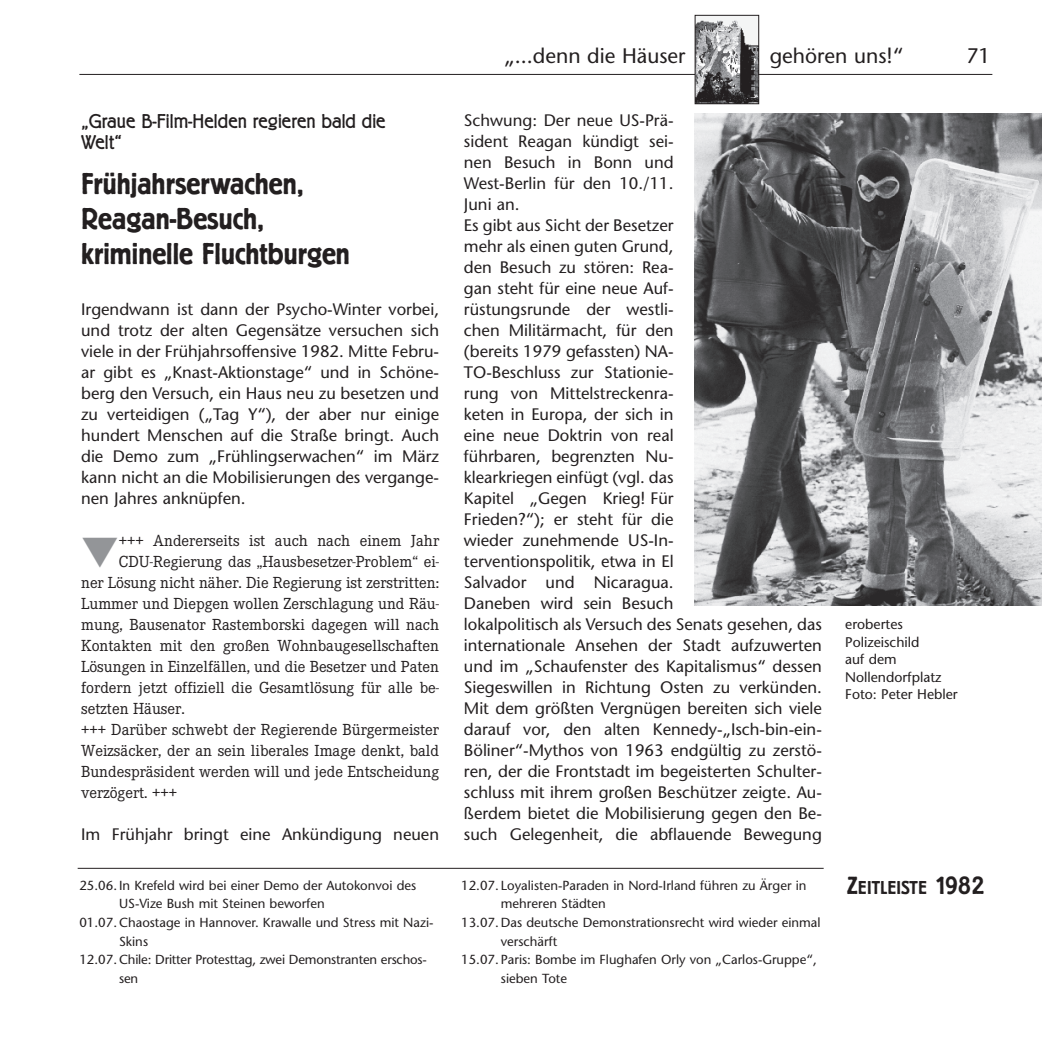
<style>
.page{position:relative;width:1042px;height:1042px;background:#fff}
.page>*{position:absolute;margin:0;border:0;box-sizing:border-box;transform-origin:0 0}
.Hauptunterschrift{font:600 31.5px "Berliner Gro D";color:#231f20}
.merksatzlinks{font:21px/21px "Berliner Gro D Ligh";color:#231f20}
.Kopf{font:21px "Stone Sans";color:#231f20}
.Kopfrechts{font:21px "Stone Sans";color:#231f20}
.t1{font:500 18.38px "Berliner Grotesk";color:#231f20}
.t2{font:16.62px/21px "Stone Sans";color:#231f20;text-align:justify}
.staat{font:16.62px/21px "Corporate E";color:#231f20;text-align:justify}
.Bildunterschriften{font:14px "Stone Sans";color:#231f20}
.Zeitleiste{font:13.12px/18.6px "Stone Sans";color:#231f20}
.s1{font-size:24.5px}
</style>
<div class="page">
<hr style="left:78px;top:868px;width:745px;height:1px;background:#231f20">
<hr style="left:79px;top:74px;width:913px;height:1px;background:#231f20">
<img style="left:696px;top:17px;width:61px;height:85px">
<div style="left:694px;top:15px;width:65px;height:89px;border:1px solid #231f20"></div>
<img style="left:694px;top:114px;width:348px;height:491px">
<p class="merksatzlinks" style="left:81px;top:110px;width:306px">„Graue B-Film-Helden regieren bald die<br>Welt“</p>
<p class="Hauptunterschrift" style="left:81px;top:166px;width:224px">Frühjahrserwachen,</p>
<p class="Hauptunterschrift" style="left:81px;top:201px;width:185px">Reagan-Besuch,</p>
<p class="Hauptunterschrift" style="left:81px;top:236px;width:270px">kriminelle Fluchtburgen</p>
<p class="t2" style="left:81px;top:299px;width:359px">Irgendwann ist dann der Psycho-Winter vorbei, und trotz der alten Gegensätze versuchen sich viele in der Frühjahrsoffensive 1982. Mitte Febru&shy;ar gibt es „Knast-Aktionstage“ und in Schöne&shy;berg den Versuch, ein Haus neu zu besetzen und zu verteidigen („Tag Y“), der aber nur einige hundert Menschen auf die Straße bringt. Auch die Demo zum „Frühlingserwachen“ im März kann nicht an die Mobilisierungen des vergange&shy;nen Jahres anknüpfen.</p>
<p class="staat" style="left:119px;top:530px;width:322px">+++ Andererseits ist auch nach einem Jahr</p>
<p class="staat" style="left:119px;top:551px;width:322px">CDU-Regierung das „Hausbesetzer-Problem“ ei-</p>
<p class="staat" style="left:81px;top:572px;width:359px">ner Lösung nicht näher. Die Regierung ist zerstritten:</p>
<p class="staat" style="left:81px;top:593px;width:359px">Lummer und Diepgen wollen Zerschlagung und Räu-</p>
<p class="staat" style="left:81px;top:614px;width:359px">mung, Bausenator Rastemborski dagegen will nach</p>
<p class="staat" style="left:81px;top:635px;width:359px">Kontakten mit den großen Wohnbaugesellschaften</p>
<p class="staat" style="left:81px;top:656px;width:359px">Lösungen in Einzelfällen, und die Besetzer und Paten</p>
<p class="staat" style="left:81px;top:677px;width:359px">fordern jetzt offiziell die Gesamtlösung für alle be-</p>
<p class="staat" style="left:81px;top:698px;width:105px">setzten Häuser.</p>
<p class="staat" style="left:81px;top:719px;width:359px">+++ Darüber schwebt der Regierende Bürgermeister Weizsäcker, der an sein liberales Image denkt, bald Bundespräsident werden will und jede Entscheidung verzögert. +++</p>
<p class="t2" style="left:81px;top:824px;width:359px">Im Frühjahr bringt eine Ankündigung neuen</p>
<p class="Zeitleiste" style="left:79px;top:876px;width:338px">25.06. In Krefeld wird bei einer Demo der Autokonvoi des</p>
<p class="Zeitleiste" style="left:119px;top:894px;width:207px">US-Vize Bush mit Steinen beworfen</p>
<p class="Zeitleiste" style="left:119px;top:913px;width:316px;text-indent:-40px">01.07.Chaostage in Hannover. Krawalle und Stress mit Nazi-<br>Skins</p>
<p class="Zeitleiste" style="left:119px;top:950px;width:309px;text-indent:-40px">12.07. Chile: Dritter Protesttag, zwei Demonstranten erschos&shy;sen</p>
<p class="Kopf" style="left:504px;top:43px;width:183px">„...denn die Häuser</p>
<p class="Kopf" style="left:770px;top:43px;width:135px">gehören uns!“</p>
<p class="Kopfrechts" style="left:966px;top:43px;width:26px">71</p>
<p class="t2" style="left:464px;top:110px;width:211px">Schwung: Der neue US-Prä&shy;sident Reagan kündigt sei&shy;nen Besuch in Bonn und West-Berlin für den 10./11.<br>Juni an.</p>
<p class="t2" style="left:464px;top:215px;width:359px;text-align:left">Es gibt aus Sicht der Besetzer<br>mehr als einen guten Grund,<br>den Besuch zu stören: Rea-<br>gan steht für eine neue Auf-<br>rüstungsrunde der westli-<br>chen Militärmacht, für den<br>(bereits 1979 gefassten) NA-<br>TO-Beschluss zur Stationie-<br>rung von Mittelstreckenra-<br>keten in Europa, der sich in<br>eine neue Doktrin von real<br>führbaren, begrenzten Nu-<br>klearkriegen einfügt (vgl. das<br>Kapitel „Gegen Krieg! Für<br>Frieden?“); er steht für die<br>wieder zunehmende US-In-<br>terventionspolitik, etwa in El<br>Salvador und Nicaragua.<br>Daneben wird sein Besuch<br>lokalpolitisch als Versuch des Senats gesehen, das internationale Ansehen der Stadt aufzuwerten und im „Schaufenster des Kapitalismus“ dessen Siegeswillen in Richtung Osten zu verkünden.<br>Mit dem größten Vergnügen bereiten sich viele darauf vor, den alten Kennedy-„Isch-bin-ein-Böliner“-Mythos von 1963 endgültig zu zerstö&shy;ren, der die Frontstadt im begeisterten Schulter&shy;schluss mit ihrem großen Beschützer zeigte. Au&shy;ßerdem bietet die Mobilisierung gegen den Be&shy;such Gelegenheit, die abflauende Bewegung</p>
<p class="Bildunterschriften" style="left:845px;top:616px;width:59px">erobertes</p>
<p class="Bildunterschriften" style="left:845px;top:633px;width:76px">Polizeischild</p>
<p class="Bildunterschriften" style="left:845px;top:651px;width:53px">auf dem</p>
<p class="Bildunterschriften" style="left:845px;top:668px;width:98px">Nollendorfplatz</p>
<p class="Bildunterschriften" style="left:845px;top:686px;width:114px">Foto: Peter Hebler</p>
<p class="Zeitleiste" style="left:501px;top:876px;width:307px;text-indent:-40px">12.07. Loyalisten-Paraden in Nord-Irland führen zu Ärger in mehreren Städten</p>
<p class="Zeitleiste" style="left:501px;top:913px;width:321px;text-indent:-40px">13.07. Das deutsche Demonstrationsrecht wird wieder einmal verschärft</p>
<p class="Zeitleiste" style="left:501px;top:950px;width:317px;text-indent:-40px">15.07. Paris: Bombe im Flughafen Orly von „Carlos-Gruppe“, sieben Tote</p>
<p class="t1" style="left:847px;top:878px;width:139px"><span class="s1">Z</span>EITLEISTE <span class="s1">1982</span></p>
</div>
